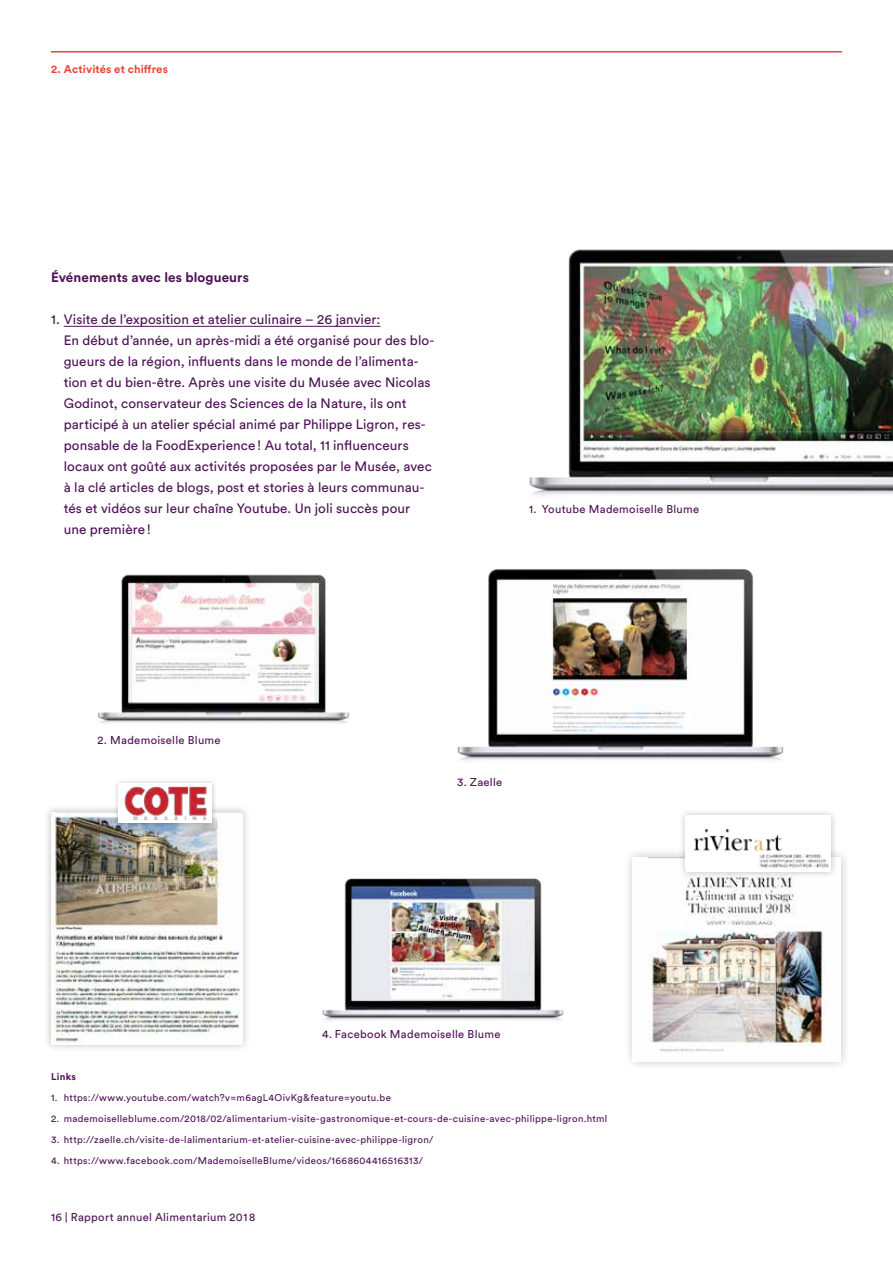
<style>
.page{position:relative;width:893px;height:1263px;background:#fff}
.page>*{position:absolute;margin:0;border:0;box-sizing:border-box;transform-origin:0 0}
.t1{font:13.5px/21px "Circular Pro";letter-spacing:.005em;color:#4d1254}
.t2{font:700 13.5px "Circular Pro";letter-spacing:.01em;color:#4d1254}
.t3{font:11.25px "Circular Pro";letter-spacing:.025em;color:#4d1254}
.t4{font:700 11.25px "Circular Pro";letter-spacing:.015em;color:#e94734}
.t5{font:9.75px "Circular Pro";letter-spacing:.03em;color:#4d1254}
.t6{font:700 9.75px "Circular Pro";letter-spacing:.025em;color:#4d1254}
</style>
<div class="page">
<hr style="left:51px;top:51px;width:791px;height:2px;background:#e94734">
<img style="left:457px;top:569px;width:327px;height:192px">
<img style="left:98px;top:574px;width:251px;height:150px">
<img style="left:322px;top:878px;width:242px;height:143px">
<img style="left:529px;top:249px;width:364px;height:247px">
<div style="left:623px;top:847px;width:228px;height:224px;background:#000;opacity:.25"></div>
<img style="left:633px;top:858px;width:208px;height:203px">
<div style="left:679px;top:808px;width:159px;height:71px;background:#000;opacity:.25"></div>
<div style="left:686px;top:815px;width:145px;height:57px;background:#fff"></div>
<img style="left:693px;top:828px;width:136px;height:40px">
<div style="left:43px;top:804px;width:208px;height:248px;background:#000;opacity:.25"></div>
<img style="left:51px;top:812px;width:192px;height:233px">
<div style="left:113px;top:778px;width:104px;height:50px;background:#000;opacity:.25"></div>
<div style="left:119px;top:783px;width:93px;height:40px;background:#fff"></div>
<img style="left:124px;top:786px;width:83px;height:34px">
<hr style="left:64px;top:326px;width:316px;height:1px;background:#4d1254">
<p class="t4" style="left:51px;top:61px;width:118px">2. Activités et chiffres</p>
<p class="t2" style="left:51px;top:268px;width:199px">Événements avec les blogueurs</p>
<p class="t1" style="left:64px;top:308px;width:372px;text-indent:-13px">1. Visite de l’exposition et atelier culinaire – 26 janvier:<br>En début d’année, un après-midi a été organisé pour des blo&shy;gueurs de la région, influents dans le monde de l’alimenta&shy;tion et du bien-être. Après une visite du Musée avec Nicolas Godinot, conservateur des Sciences de la Nature, ils ont participé à un atelier spécial animé par Philippe Ligron, res&shy;ponsable de la FoodExperience! Au total, 11 influenceurs locaux ont goûté aux activités proposées par le Musée, avec à la clé articles de blogs, post et stories à leurs communau&shy;tés et vidéos sur leur chaîne Youtube. Un joli succès pour une première!</p>
<p class="t3" style="left:529px;top:502px;width:172px">1. Youtube Mademoiselle Blume</p>
<p class="t3" style="left:97px;top:733px;width:125px">2. Mademoiselle Blume</p>
<p class="t3" style="left:457px;top:775px;width:47px">3. Zaelle</p>
<p class="t3" style="left:322px;top:1027px;width:180px">4. Facebook Mademoiselle Blume</p>
<p class="t6" style="left:51px;top:1070px;width:26px">Links</p>
<p class="t5" style="left:51px;top:1091px;width:341px">1. https://www.youtube.com/watch?v=m6agL4OivKg&amp;feature=youtu.be</p>
<p class="t5" style="left:51px;top:1112px;width:558px">2. mademoiselleblume.com/2018/02/alimentarium-visite-gastronomique-et-cours-de-cuisine-avec-philippe-ligron.html</p>
<p class="t5" style="left:51px;top:1133px;width:384px">3. http://zaelle.ch/visite-de-lalimentarium-et-atelier-cuisine-avec-philippe-ligron/</p>
<p class="t5" style="left:51px;top:1154px;width:373px">4. https://www.facebook.com/MademoiselleBlume/videos/1668604416516313/</p>
<p class="t3" style="left:51px;top:1209px;width:206px">16 | Rapport annuel Alimentarium 201 8</p>
</div>
